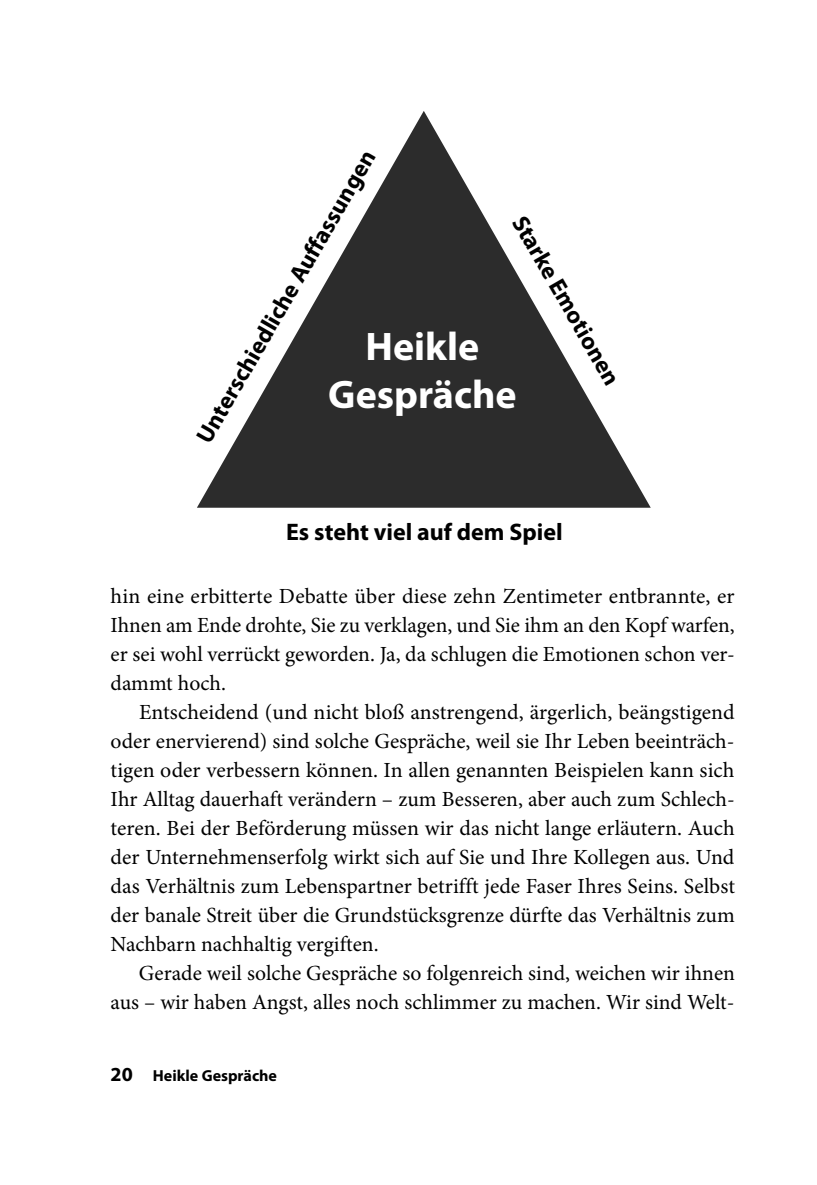
<style>
.page{position:relative;width:817px;height:1185px;background:#fff}
.page>*{position:absolute;margin:0;border:0;box-sizing:border-box;transform-origin:0 0}
.t1{font:700 40px/48px "Myriad Pro";color:#fff;text-align:center}
.t2{font:700 24px "Myriad Pro";color:#000}
.t3{font:21.6px/29px "Minion Pro";color:#000;text-align:justify}
.t4{font:700 16px "Myriad Pro";color:#000}
.s1{font-size:20px}
</style>
<div class="page">
<svg style="left:197px;top:111px;width:453px;height:397px"></svg>
<p class="t2" style="left:195px;top:436px;width:335px;rotate:-60deg">Unterschiedliche Auffassungen</p>
<p class="t2" style="left:526px;top:213px;width:192px;rotate:60deg">Starke Emotionen</p>
<h1 class="t1" style="left:328px;top:326px;width:190px">Heikle<br>Gespräche</h1>
<p class="t2" style="left:286px;top:523px;width:278px">Es steht viel auf dem Spiel</p>
<p class="t3" style="left:111px;top:583px;width:625px">hin eine erbitterte Debatte über diese zehn Zentimeter entbrannte, er Ihnen am Ende drohte, Sie zu verklagen, und Sie ihm an den Kopf warfen, er sei wohl verrückt geworden. Ja, da schlugen die Emotionen schon ver&shy;dammt hoch.</p>
<p class="t3" style="left:111px;top:699px;width:625px;text-indent:28px">Entscheidend (und nicht bloß anstrengend, ärgerlich, beängstigend oder enervierend) sind solche Gespräche, weil sie Ihr Leben beeinträch&shy;tigen oder verbessern können. In allen genannten Beispielen kann sich Ihr Alltag dauerhaft verändern – zum Besseren, aber auch zum Schlech&shy;teren. Bei der Beförderung müssen wir das nicht lange erläutern. Auch der Unternehmenserfolg wirkt sich auf Sie und Ihre Kollegen aus. Und das Verhältnis zum Lebenspartner betrifft jede Faser Ihres Seins. Selbst der banale Streit über die Grundstücksgrenze dürfte das Verhältnis zum Nachbarn nachhaltig vergiften.</p>
<p class="t3" style="left:111px;top:960px;width:626px;text-align:right">Gerade weil solche Gespräche so folgenreich sind, weichen wir ihnen aus – wir haben Angst, alles noch schlimmer zu machen. Wir sind Welt-</p>
<p class="t4" style="left:111px;top:1069px;width:168px"><span class="s1">20</span> Heikle Gespräche</p>
</div>
